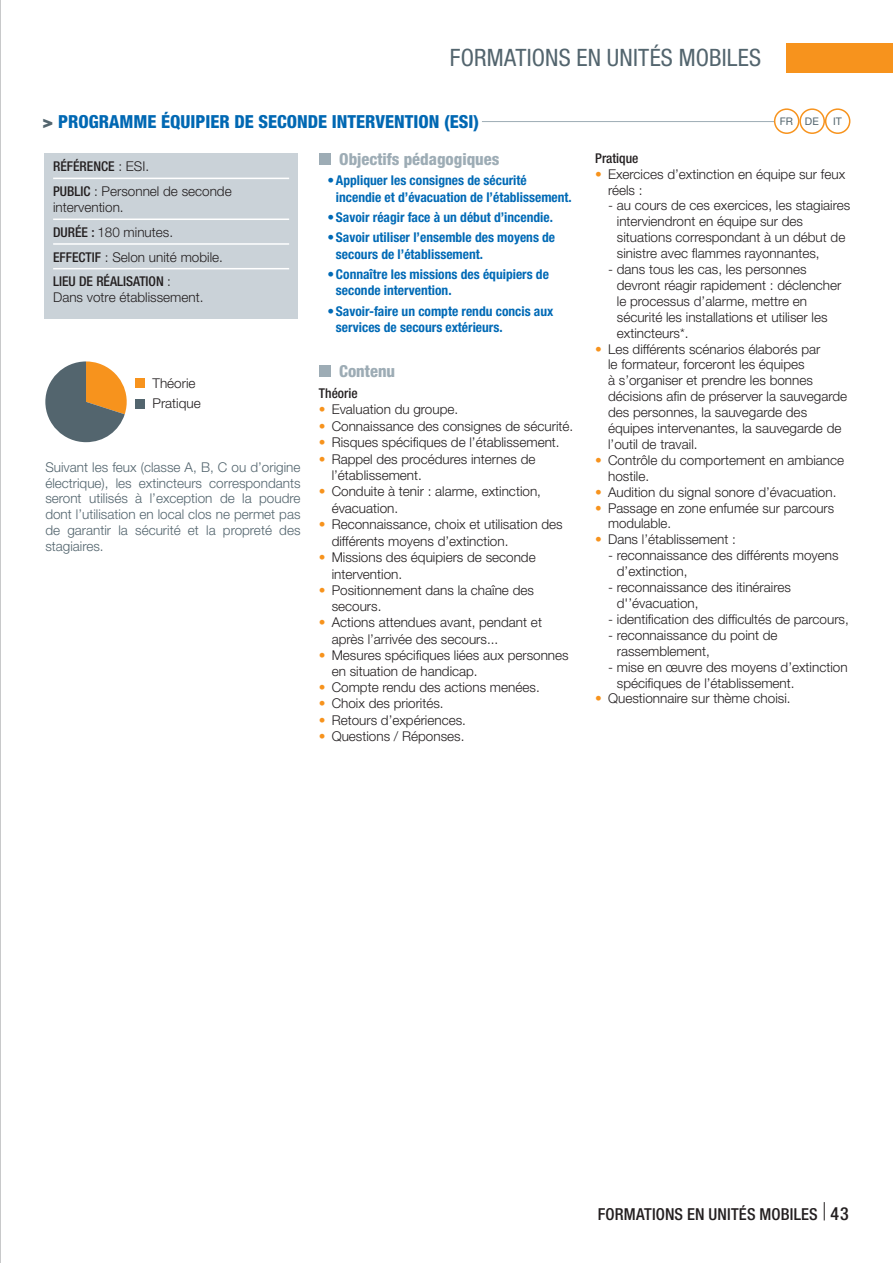
<style>
.page{position:relative;width:893px;height:1263px;background:#fff}
.page>*{position:absolute;margin:0;border:0;box-sizing:border-box;transform-origin:0 0}
.t1{font:condensed 24px "Helvetica Neue LT Std";letter-spacing:.005em;color:#53656e}
.t2{font:800 condensed 18px "Helvetica Neue LT Std";color:#0168b3}
.t3{font:800 condensed 16.5px "Helvetica Neue LT Std";color:#9dacb5}
.t4{font:500 condensed 16.5px "Helvetica Neue LT Std";letter-spacing:.01em;color:#231f20}
.t5{font:300 13.5px/15.9px "Helvetica Neue LT Std";color:#231f20}
.t6{font:700 condensed 13.5px/16.2px "Helvetica Neue LT Std";color:#016ab6}
.t7{font:300 13.5px/15.9px "Helvetica Neue LT Std";color:#53656e;text-align:justify}
.t8{font:500 condensed 13.5px "Helvetica Neue LT Std";color:#231f20}
.t9{font:10.5px "Helvetica Neue LT Std";color:#53656e}
.s1{font-weight:900;font-stretch:normal;color:#53656e}
.s2{font-weight:500;font-stretch:condensed}
.s3{font-weight:400;font-stretch:condensed;color:#f7931d}
.s4{font-size:18px}
</style>
<div class="page">
<svg style="left:824px;top:1202px;width:1px;height:18px"></svg>
<div style="left:787px;top:43px;width:106px;height:30px;background:#f7931d"></div>
<hr style="left:0;top:0;width:1px;height:1263px;background:#919396">
<div style="left:319px;top:365px;width:12px;height:12px;background:#9dacb5"></div>
<div style="left:45px;top:153px;width:253px;height:166px;background:#cad2d8"></div>
<hr style="left:53px;top:178px;width:236px;height:1px;background:#fff">
<hr style="left:53px;top:218px;width:236px;height:2px;background:#fff">
<hr style="left:53px;top:243px;width:236px;height:2px;background:#fff">
<hr style="left:53px;top:268px;width:236px;height:1px;background:#fff">
<div style="left:319px;top:153px;width:12px;height:12px;background:#9dacb5"></div>
<div style="left:135px;top:378px;width:10px;height:10px;background:#f7931d"></div>
<div style="left:135px;top:399px;width:10px;height:9px;background:#53656e"></div>
<svg style="left:45px;top:361px;width:82px;height:81px"></svg>
<hr style="left:482px;top:121px;width:294px;height:1px;background:#9dacb5">
<div style="left:774px;top:108px;width:25px;height:26px;border:2px solid #f7931d;border-radius:50%"></div>
<div style="left:799px;top:108px;width:26px;height:26px;border:2px solid #f7931d;border-radius:50%"></div>
<div style="left:825px;top:108px;width:25px;height:26px;border:2px solid #f7931d;border-radius:50%"></div>
<h1 class="t1" style="left:450px;top:44px;width:313px">FORMATIONS EN UNITÉS MOBILES</h1>
<h2 class="t2" style="left:43px;top:110px;width:438px"><span class="s1">&gt;</span> PROGRAMME ÉQUIPIER DE SECONDE INTERVENTION (ESI)</h2>
<p class="t9" style="left:780px;top:115px;width:41px">FR DE</p>
<p class="t9" style="left:833px;top:115px;width:10px">IT</p>
<p class="t5" style="left:53px;top:154px;width:180px;line-height:24.8px"><span class="s2">RÉFÉRENCE</span> : ESI.<br><span class="s2">PUBLIC</span> : Personnel de seconde</p>
<p class="t5" style="left:53px;top:195px;width:171px;line-height:24.8px">intervention.<br><span class="s2">DURÉE :</span> 180 minutes.<br><span class="s2">EFFECTIF</span> : Selon unité mobile.<br><span class="s2">LIEU DE RÉALISATION</span> :</p>
<p class="t5" style="left:53px;top:289px;width:152px">Dans votre établissement.</p>
<p class="t5" style="left:153px;top:373px;width:50px;line-height:20.4px">Théorie<br>Pratique</p>
<p class="t7" style="left:45px;top:459px;width:257px">Suivant les feux (classe A, B, C ou d’origine électrique), les extincteurs correspondants seront utilisés à l’exception de la poudre dont l’utilisation en local clos ne permet pas de garantir la sécurité et la propreté des stagiaires.</p>
<p class="t3" style="left:339px;top:149px;width:162px">Objectifs pédagogiques</p>
<p class="t6" style="left:336px;top:172px;width:237px;text-indent:-9px">•Appliquer les consignes de sécurité incendie et d’évacuation de l’établissement.</p>
<p class="t6" style="left:327px;top:209px;width:227px">• Savoir réagir face à un début d’incendie.</p>
<p class="t6" style="left:336px;top:229px;width:221px;text-indent:-9px">• Savoir utiliser l’ensemble des moyens de secours de l’établissement.</p>
<p class="t6" style="left:336px;top:266px;width:215px;text-indent:-9px">•Connaître les missions des équipiers de seconde intervention.</p>
<p class="t6" style="left:336px;top:303px;width:219px;text-indent:-9px">• Savoir-faire un compte rendu concis aux services de secours extérieurs.</p>
<p class="t3" style="left:339px;top:361px;width:57px">Contenu</p>
<p class="t8" style="left:319px;top:385px;width:40px">Théorie</p>
<p class="t5" style="left:319px;top:401px;width:141px"><span class="s3">•</span> Evaluation du groupe.</p>
<p class="t5" style="left:319px;top:418px;width:256px"><span class="s3">•</span> Connaissance des consignes de sécurité.</p>
<p class="t5" style="left:319px;top:434px;width:242px"><span class="s3">•</span> Risques spécifiques de l’établissement.</p>
<p class="t5" style="left:332px;top:450px;width:205px;line-height:16.5px;text-indent:-13px"><span class="s3">•</span> Rappel des procédures internes de l’établissement.</p>
<p class="t5" style="left:332px;top:483px;width:211px;line-height:16.5px;text-indent:-13px"><span class="s3">•</span> Conduite à tenir : alarme, extinction, évacuation.</p>
<p class="t5" style="left:332px;top:516px;width:233px;line-height:16.5px;text-indent:-13px"><span class="s3">•</span> Reconnaissance, choix et utilisation des différents moyens d’extinction.</p>
<p class="t5" style="left:332px;top:549px;width:206px;line-height:16.5px;text-indent:-13px"><span class="s3">•</span> Missions des équipiers de seconde intervention.</p>
<p class="t5" style="left:332px;top:582px;width:204px;text-indent:-13px"><span class="s3">•</span> Positionnement dans la chaîne des secours.</p>
<p class="t5" style="left:332px;top:614px;width:212px;text-indent:-13px"><span class="s3">•</span> Actions attendues avant, pendant et après l’arrivée des secours...</p>
<p class="t5" style="left:332px;top:647px;width:239px;text-indent:-13px"><span class="s3">•</span> Mesures spécifiques liées aux personnes en situation de handicap.</p>
<p class="t5" style="left:319px;top:679px;width:222px"><span class="s3">•</span> Compte rendu des actions menées.</p>
<p class="t5" style="left:319px;top:695px;width:126px"><span class="s3">•</span> Choix des priorités.</p>
<p class="t5" style="left:319px;top:711px;width:149px"><span class="s3">•</span> Retours d’expériences.</p>
<p class="t5" style="left:319px;top:728px;width:147px"><span class="s3">•</span> Questions / Réponses.</p>
<p class="t8" style="left:595px;top:150px;width:45px">Pratique</p>
<p class="t5" style="left:608px;top:166px;width:239px;text-indent:-13px"><span class="s3">•</span> Exercices d’extinction en équipe sur feux réels :</p>
<p class="t5" style="left:617px;top:197px;width:235px;text-indent:-9px">- au cours de ces exercices, les stagiaires interviendront en équipe sur des situations correspondant à un début de sinistre avec flammes rayonnantes,</p>
<p class="t5" style="left:617px;top:261px;width:226px;text-indent:-9px">- dans tous les cas, les personnes devront réagir rapidement : déclencher le processus d’alarme, mettre en sécurité les installations et utiliser les extincteurs*.</p>
<p class="t5" style="left:608px;top:341px;width:241px;text-indent:-13px"><span class="s3">•</span> Les différents scénarios élaborés par<br>le formateur, forceront les équipes<br>à s’organiser et prendre les bonnes décisions afin de préserver la sauvegarde des personnes, la sauvegarde des équipes intervenantes, la sauvegarde de l’outil de travail.</p>
<p class="t5" style="left:608px;top:452px;width:238px;text-indent:-13px"><span class="s3">•</span> Contrôle du comportement en ambiance hostile.</p>
<p class="t5" style="left:595px;top:484px;width:243px"><span class="s3">•</span> Audition du signal sonore d’évacuation.</p>
<p class="t5" style="left:608px;top:499px;width:227px;text-indent:-13px"><span class="s3">•</span> Passage en zone enfumée sur parcours modulable.</p>
<p class="t5" style="left:595px;top:531px;width:142px"><span class="s3">•</span> Dans l’établissement :</p>
<p class="t5" style="left:617px;top:547px;width:223px;text-indent:-9px">- reconnaissance des différents moyens d’extinction,</p>
<p class="t5" style="left:617px;top:579px;width:176px;text-indent:-9px">- reconnaissance des itinéraires d'’évacuation,</p>
<p class="t5" style="left:608px;top:611px;width:242px">- identification des difficultés de parcours,</p>
<p class="t5" style="left:617px;top:627px;width:162px;text-indent:-9px">- reconnaissance du point de rassemblement,</p>
<p class="t5" style="left:617px;top:659px;width:232px;text-indent:-9px">- mise en œuvre des moyens d’extinction spécifiques de l’établissement.</p>
<p class="t5" style="left:595px;top:690px;width:197px"><span class="s3">•</span> Questionnaire sur thème choisi.</p>
<p class="t4" style="left:598px;top:1205px;width:252px">FORMATIONS EN UNITÉS MOBILES <span class="s4">43</span></p>
</div>
